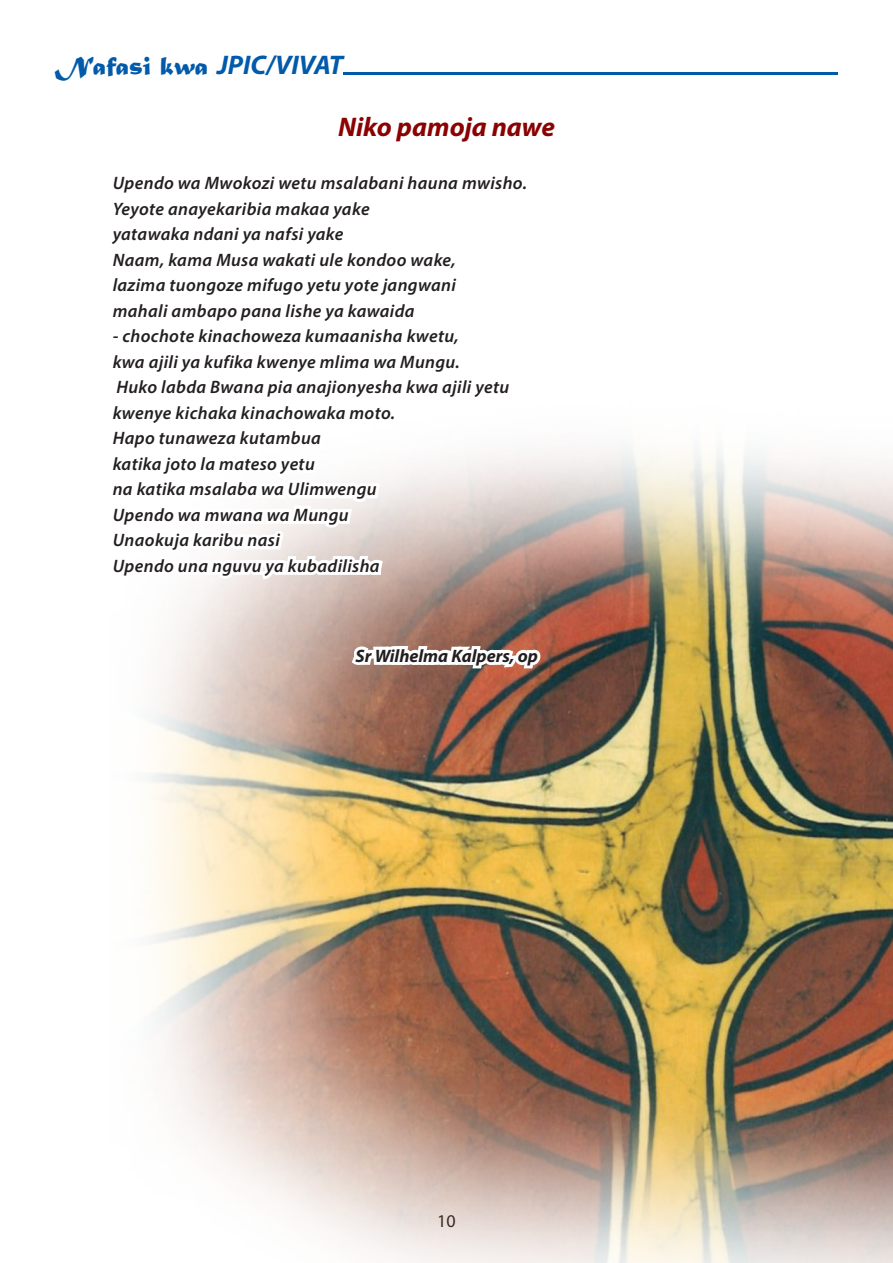
<style>
.page{position:relative;width:893px;height:1263px;background:#fff}
.page>*{position:absolute;margin:0;border:0;box-sizing:border-box;transform-origin:0 0}
.t1{font:italic 700 27px "Myriad Pro";color:#015aaa}
.t2{font:italic 700 27px "Myriad Pro";color:#8b0202}
.t3{font:italic 600 18px/25.5px "Myriad Pro";letter-spacing:.02em;color:#231f20}
.t4{font:italic 700 18px "Myriad Pro";color:#231f20}
.t5{font:18px "Myriad Pro";color:#231f20}
.s1{font-family:"Matura MT Script Capitals";font-weight:400;font-style:normal}
</style>
<div class="page">
<img style="left:148px;top:446px;width:745px;height:817px">
<svg style="left:148px;top:446px;width:395px;height:250px"></svg>
<svg style="left:343px;top:72px;width:495px;height:3px"></svg>
<h1 class="t1" style="left:55px;top:48px;width:289px"><span class="s1">Nafasi kwa</span> JPIC/VIVAT</h1>
<h1 class="t2" style="left:338px;top:109px;width:218px">Niko pamoja nawe</h1>
<p class="t3" style="left:113px;top:170px;width:416px">Upendo wa Mwokozi wetu msalabani hauna mwisho.<br>Yeyote anayekaribia makaa yake<br>yatawaka ndani ya nafsi yake<br>Naam, kama Musa wakati ule kondoo wake,<br>lazima tuongoze mifugo yetu yote jangwani<br>mahali ambapo pana lishe ya kawaida</p>
<p class="t3" style="left:113px;top:323px;width:398px">- chochote kinachoweza kumaanisha kwetu,<br>kwa ajili ya kufika kwenye mlima wa Mungu.<br>Huko labda Bwana pia anajionyesha kwa ajili yetu kwenye kichaka kinachowaka moto.<br>Hapo tunaweza kutambua<br>katika joto la mateso yetu<br>na katika msalaba wa Ulimwengu<br>Upendo wa mwana wa Mungu<br>Unaokuja karibu nasi<br>Upendo una nguvu ya kubadilisha</p>
<p class="t4" style="left:355px;top:644px;width:184px">Sr Wilhelma Kalpers, op</p>
<p class="t5" style="left:437px;top:1209px;width:20px">10</p>
</div>
